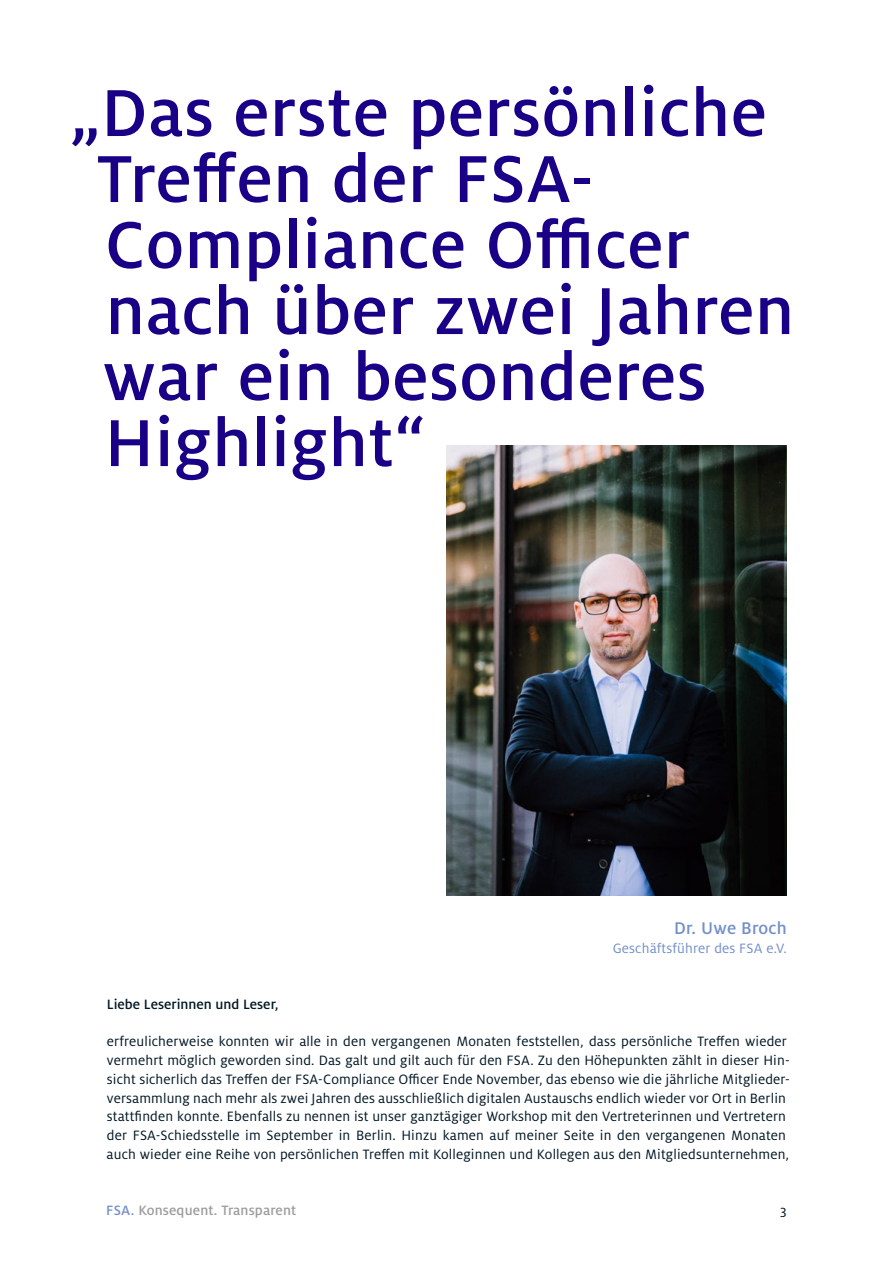
<style>
.page{position:relative;width:893px;height:1263px;background:#fff}
.page>*{position:absolute;margin:0;border:0;box-sizing:border-box;transform-origin:0 0}
.t1{font:500 73.5px/66px "Milo Pro";letter-spacing:.01em;color:#190087}
.t2{font:500 18.75px "Milo Pro";letter-spacing:.01em;color:#748fc9}
.t3{font:15px/18.8px "Milo Pro";letter-spacing:.01em;color:#001725}
.t4{font:500 15px "Milo Pro";letter-spacing:.01em;color:#9d9d9c}
.t5{font:15px "Milo Pro";letter-spacing:.01em;color:#748fc9}
.t6{font:500 15px "Milo Pro";color:#001725}
.t7{font:14.7px "Milo Pro";color:#001725}
.s1{color:#748fc9}
</style>
<div class="page">
<img style="left:446px;top:446px;width:341px;height:450px">
<h1 class="t1" style="left:97px;top:80px;width:699px;text-indent:-28px">„Das erste persönliche<br>Treffen der FSA-<br>Compliance Officer nach über zwei Jahren war ein besonderes<br>Highlight“</h1>
<p class="t2" style="left:674px;top:918px;width:114px">Dr. Uwe Broch</p>
<p class="t5" style="left:613px;top:940px;width:175px">Geschäftsführer des FSA e.V.</p>
<p class="t6" style="left:107px;top:996px;width:173px">Liebe Leserinnen und Leser,</p>
<p class="t3" style="left:107px;top:1032px;width:685px">erfreulicherweise konnten wir alle in den vergangenen Monaten feststellen, dass persönliche Treffen wieder vermehrt möglich geworden sind. Das galt und gilt auch für den FSA. Zu den Höhepunkten zählt in dieser Hin&shy;sicht sicherlich das Treffen der FSA-Compliance Officer Ende November, das ebenso wie die jährliche Mitglieder&shy;versammlung nach mehr als zwei Jahren des ausschließlich digitalen Austauschs endlich wieder vor Ort in Berlin stattfinden konnte. Ebenfalls zu nennen ist unser ganztägiger Workshop mit den Vertreterinnen und Vertretern der FSA-Schiedsstelle im September in Berlin. Hinzu kamen auf meiner Seite in den vergangenen Monaten auch wieder eine Reihe von persönlichen Treffen mit Kolleginnen und Kollegen aus den Mitgliedsunternehmen,</p>
<p class="t4" style="left:106px;top:1202px;width:192px"><span class="s1">FSA.</span> Konsequent. Transparent</p>
<p class="t7" style="left:780px;top:1202px;width:8px">3</p>
</div>
